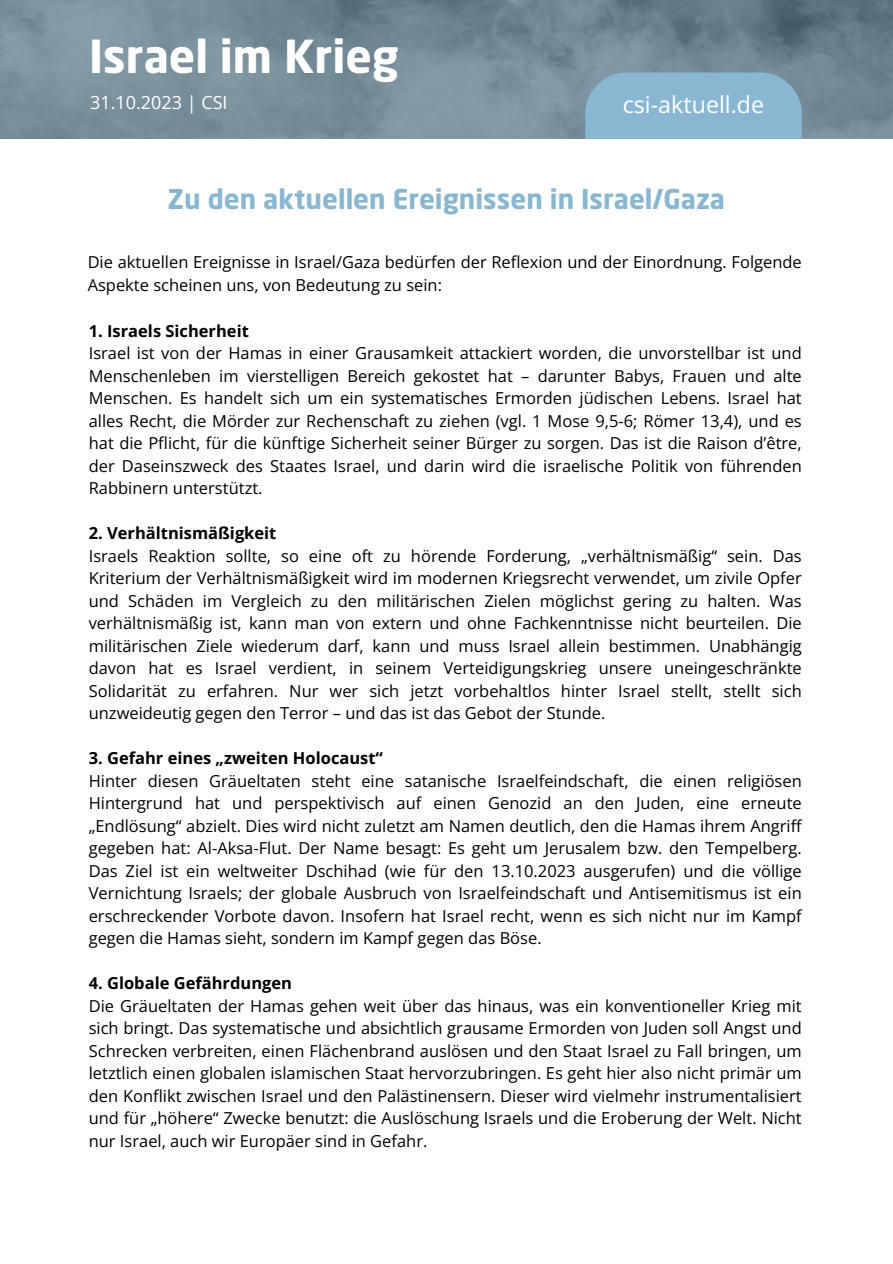
<style>
.page{position:relative;width:893px;height:1264px;background:#fff}
.page>*{position:absolute;margin:0;border:0;box-sizing:border-box;transform-origin:0 0}
.t1{font:700 45px "Neo Sans Std";color:#fff}
.t2{font:700 27px "Neo Sans Std";color:#89b7d2}
.t3{font:23.25px "Open Sans";color:#fff}
.t4{font:18px "Open Sans";color:#fff}
.t5{font:16.5px/22.5px "Open Sans";color:#000;text-align:justify}
.t6{font:700 16.5px "Open Sans";color:#000}
</style>
<div class="page">
<svg style="left:0;top:0;width:892px;height:138px;background:#748a97"></svg>
<div style="left:585px;top:72px;width:216px;height:112px;background:#89b7d2;border-radius:42px"></div>
<div style="left:0;top:139px;width:892px;height:60px;background:#fff"></div>
<h1 class="t1" style="left:89px;top:27px;width:311px">Israel im Krieg</h1>
<p class="t4" style="left:90px;top:90px;width:139px">31.10.2023 | CSI</p>
<h3 class="t3" style="left:622px;top:89px;width:143px">csi-aktuell.de</h3>
<h2 class="t2" style="left:168px;top:182px;width:559px">Zu den aktuellen Ereignissen in Israel/Gaza</h2>
<p class="t5" style="left:88px;top:250px;width:715px">Die aktuellen Ereignisse in Israel/Gaza bedürfen der Reflexion und der Einordnung. Folgende<br>Aspekte scheinen uns, von Bedeutung zu sein:</p>
<p class="t6" style="left:89px;top:319px;width:162px">1. Israels Sicherheit</p>
<p class="t5" style="left:89px;top:342px;width:714px">Israel ist von der Hamas in einer Grausamkeit attackiert worden, die unvorstellbar ist und Menschenleben im vierstelligen Bereich gekostet hat – darunter Babys, Frauen und alte Menschen. Es handelt sich um ein systematisches Ermorden jüdischen Lebens. Israel hat alles Recht, die Mörder zur Rechenschaft zu ziehen (vgl. 1 Mose 9,5-6; Römer 13,4), und es hat die Pflicht, für die künftige Sicherheit seiner Bürger zu sorgen. Das ist die Raison d’être, der Daseinszweck des Staates Israel, und darin wird die israelische Politik von führenden Rabbinern unterstützt.</p>
<p class="t6" style="left:89px;top:521px;width:189px">2. Verhältnismäßigkeit</p>
<p class="t5" style="left:89px;top:544px;width:714px">Israels Reaktion sollte, so eine oft zu hörende Forderung, „verhältnismäßig“ sein. Das Kriterium der Verhältnismäßigkeit wird im modernen Kriegsrecht verwendet, um zivile Opfer und Schäden im Vergleich zu den militärischen Zielen möglichst gering zu halten. Was verhältnismäßig ist, kann man von extern und ohne Fachkenntnisse nicht beurteilen. Die militärischen Ziele wiederum darf, kann und muss Israel allein bestimmen. Unabhängig davon hat es Israel verdient, in seinem Verteidigungskrieg unsere uneingeschränkte Solidarität zu erfahren. Nur wer sich jetzt vorbehaltlos hinter Israel stellt, stellt sich unzweideutig gegen den Terror – und das ist das Gebot der Stunde.</p>
<p class="t6" style="left:89px;top:746px;width:296px">3. Gefahr eines „zweiten Holocaust“</p>
<p class="t5" style="left:89px;top:769px;width:714px">Hinter diesen Gräueltaten steht eine satanische Israelfeindschaft, die einen religiösen Hintergrund hat und perspektivisch auf einen Genozid an den Juden, eine erneute „Endlösung“ abzielt. Dies wird nicht zuletzt am Namen deutlich, den die Hamas ihrem Angriff gegeben hat: Al-Aksa-Flut. Der Name besagt: Es geht um Jerusalem bzw. den Tempelberg.<br>Das Ziel ist ein weltweiter Dschihad (wie für den 13.10.2023 ausgerufen) und die völlige Vernichtung Israels; der globale Ausbruch von Israelfeindschaft und Antisemitismus ist ein erschreckender Vorbote davon. Insofern hat Israel recht, wenn es sich nicht nur im Kampf gegen die Hamas sieht, sondern im Kampf gegen das Böse.</p>
<p class="t6" style="left:89px;top:971px;width:205px">4. Globale Gefährdungen</p>
<p class="t5" style="left:89px;top:994px;width:714px">Die Gräueltaten der Hamas gehen weit über das hinaus, was ein konventioneller Krieg mit sich bringt. Das systematische und absichtlich grausame Ermorden von Juden soll Angst und Schrecken verbreiten, einen Flächenbrand auslösen und den Staat Israel zu Fall bringen, um letztlich einen globalen islamischen Staat hervorzubringen. Es geht hier also nicht primär um den Konflikt zwischen Israel und den Palästinensern. Dieser wird vielmehr instrumentalisiert und für „höhere“ Zwecke benutzt: die Auslöschung Israels und die Eroberung der Welt. Nicht nur Israel, auch wir Europäer sind in Gefahr.</p>
</div>
